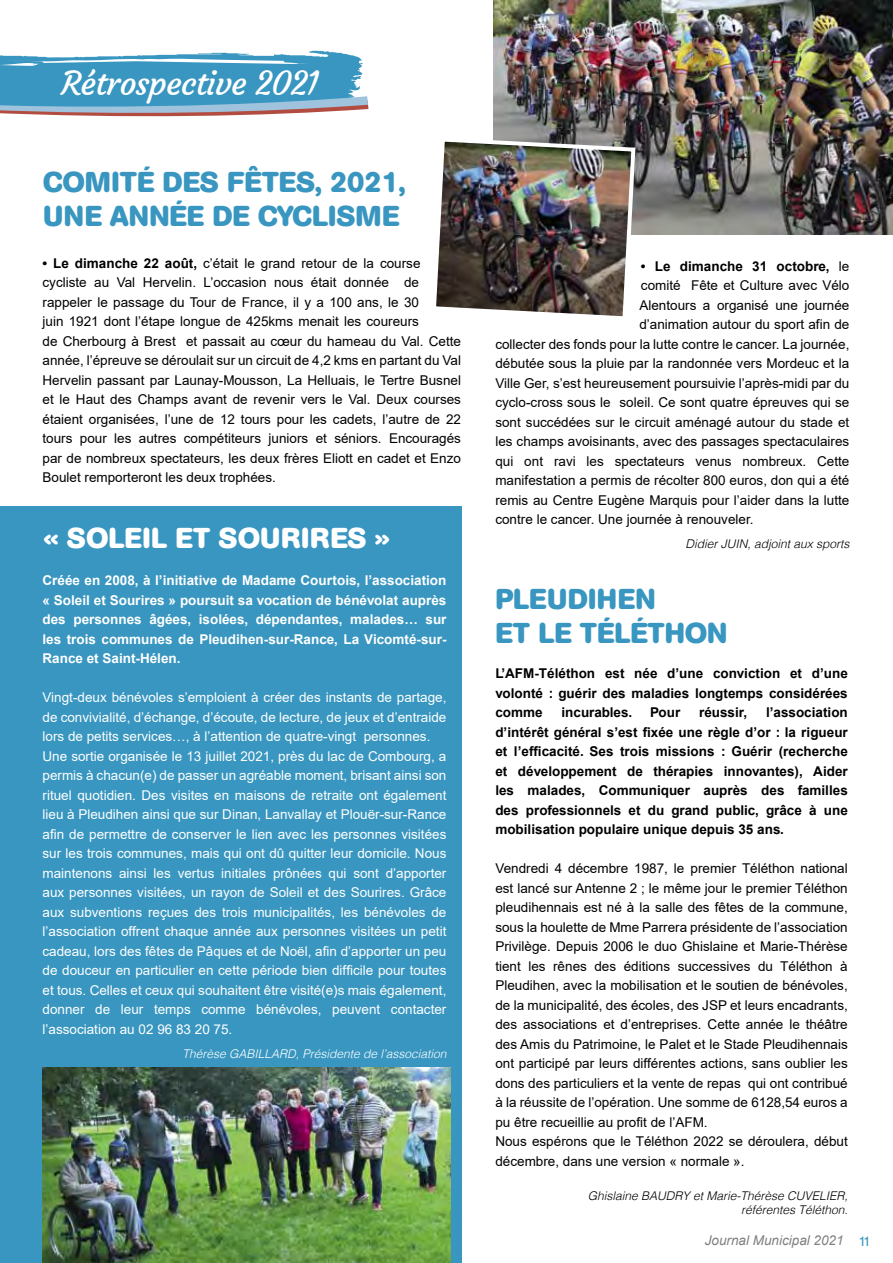
<style>
.page{position:relative;width:893px;height:1263px;background:#fff}
.page>*{position:absolute;margin:0;border:0;box-sizing:border-box;transform-origin:0 0}
.t1{font:33px "Courgette";letter-spacing:-.03em;color:#fff}
.t2{font:700 28.5px/34.2px "AG Book Rounded";color:#3896c0}
.t3{font:700 28.5px "AG Book Rounded";letter-spacing:.02em;color:#fff}
.t4{font:13.5px/19.5px "Arial";color:#000}
.t5{font:13.5px/19.5px "Arial";color:#fff}
.t6{font:700 13.5px/19.5px "Arial";color:#000;text-align:justify}
.t7{font:700 13.5px/19.5px "Arial";color:#fff;text-align:justify}
.t8{font:italic 13.5px "Arial";color:#808080}
.t9{font:italic 300 12px/14.4px "Helvetica";color:#000;text-align:right}
.t10{font:italic 300 12px "Helvetica";color:#fff}
.s1{font-weight:700}
.s2{font-family:"Helvetica Light Oblique 2";font-weight:400;font-style:normal}
.s3{font-weight:400}
.s4{font-family:"AG Book Rounded";font-style:normal;color:#3896c0}
</style>
<div class="page">
<img style="left:494px;top:0;width:399px;height:235px">
<div style="left:0;top:506px;width:461px;height:757px;background:#3896c0"></div>
<img style="left:43px;top:1067px;width:408px;height:196px">
<svg style="left:0;top:50px;width:368px;height:67px;background:#69a7c6"></svg>
<img style="left:436px;top:135px;width:201px;height:182px">
<h1 class="t1" style="left:61px;top:63px;width:260px">Rétrospective 2021</h1>
<h2 class="t2" style="left:43px;top:166px;width:364px">COMITÉ DES FÊTES, 2021,<br>UNE ANNÉE DE CYCLISME</h2>
<p class="t4" style="left:43px;top:253px;width:420px"><span class="s1">• Le dimanche 22 août,</span> c’était le grand retour de la course cycliste au Val Hervelin. L’occasion nous était donnée de rappeler le passage du Tour de France, il y a 100 ans, le 30<br>juin 1921 dont l’étape longue de 425kms menait les coureurs<br>de Cherbourg à Brest et passait au cœur du hameau du Val. Cette année, l’épreuve se déroulait sur un circuit de 4,2 kms en partant du Val Hervelin passant par Launay-Mousson, La Helluais, le Tertre Busnel et le Haut des Champs avant de revenir vers le Val. Deux courses étaient organisées, l’une de 12 tours pour les cadets, l’autre de 22 tours pour les autres compétiteurs juniors et séniors. Encouragés par de nombreux spectateurs, les deux frères Eliott en cadet et Enzo Boulet remporteront les deux trophées.</p>
<h2 class="t3" style="left:43px;top:521px;width:349px">« SOLEIL ET SOURIRES »</h2>
<p class="t7" style="left:43px;top:571px;width:405px">Créée en 2008, à l’initiative de Madame Courtois, l’association « Soleil et Sourires » poursuit sa vocation de bénévolat auprès des personnes âgées, isolées, dépendantes, malades… sur les trois communes de Pleudihen-sur-Rance, La Vicomté-sur-Rance et Saint-Hélen.</p>
<p class="t5" style="left:43px;top:688px;width:405px">Vingt-deux bénévoles s’emploient à créer des instants de partage, de convivialité, d’échange, d’écoute, de lecture, de jeux et d’entraide lors de petits services…, à l’attention de quatre-vingt personnes.<br>Une sortie organisée le 13 juillet 2021, près du lac de Combourg, a permis à chacun(e) de passer un agréable moment, brisant ainsi son rituel quotidien. Des visites en maisons de retraite ont également lieu à Pleudihen ainsi que sur Dinan, Lanvallay et Plouër-sur-Rance afin de permettre de conserver le lien avec les personnes visitées sur les trois communes, mais qui ont dû quitter leur domicile. Nous maintenons ainsi les vertus initiales prônées qui sont d’apporter aux personnes visitées, un rayon de Soleil et des Sourires. Grâce aux subventions reçues des trois municipalités, les bénévoles de l’association offrent chaque année aux personnes visitées un petit cadeau, lors des fêtes de Pâques et de Noël, afin d’apporter un peu de douceur en particulier en cette période bien difficile pour toutes et tous. Celles et ceux qui souhaitent être visité(e)s mais également, donner de leur temps comme bénévoles, peuvent contacter l’association au 02 96 83 20 75.</p>
<p class="t10" style="left:182px;top:1043px;width:266px"><span class="s2">Thérèse GABILLARD</span>, Présidente de l’association</p>
<p class="t6" style="left:641px;top:257px;width:210px">• Le dimanche 31 octobre, <span class="s3">le</span></p>
<p class="t4" style="left:641px;top:276px;width:210px">comité Fête et Culture avec Vélo</p>
<p class="t4" style="left:639px;top:295px;width:211px">Alentours a organisé une journée</p>
<p class="t4" style="left:639px;top:315px;width:211px">d’animation autour du sport afin de</p>
<p class="t4" style="left:495px;top:334px;width:355px">collecter des fonds pour la lutte contre le cancer. La journée,</p>
<p class="t4" style="left:495px;top:354px;width:355px">débutée sous la pluie par la randonnée vers Mordeuc et la</p>
<p class="t4" style="left:495px;top:373px;width:355px">Ville Ger, s’est heureusement poursuivie l’après-midi par du</p>
<p class="t4" style="left:495px;top:393px;width:355px">cyclo-cross sous le soleil. Ce sont quatre épreuves qui se</p>
<p class="t4" style="left:495px;top:412px;width:355px">sont succédées sur le circuit aménagé autour du stade et</p>
<p class="t4" style="left:495px;top:432px;width:355px">les champs avoisinants, avec des passages spectaculaires</p>
<p class="t4" style="left:495px;top:451px;width:355px">qui ont ravi les spectateurs venus nombreux. Cette</p>
<p class="t4" style="left:495px;top:471px;width:356px">manifestation a permis de récolter 800 euros, don qui a été</p>
<p class="t4" style="left:495px;top:490px;width:355px">remis au Centre Eugène Marquis pour l’aider dans la lutte</p>
<p class="t4" style="left:495px;top:510px;width:260px">contre le cancer. Une journée à renouveler.</p>
<p class="t9" style="left:685px;top:536px;width:166px"><span class="s2">Didier JUIN</span>, adjoint aux sports</p>
<h2 class="t2" style="left:495px;top:582px;width:233px">PLEUDIHEN<br>ET LE TÉLÉTHON</h2>
<p class="t6" style="left:495px;top:664px;width:354px">L’AFM-Téléthon est née d’une conviction et d’une volonté : guérir des maladies longtemps considérées comme</p>
<p class="t6" style="left:561px;top:703px;width:72px">incurables.</p>
<p class="t6" style="left:650px;top:703px;width:32px">Pour</p>
<p class="t6" style="left:699px;top:703px;width:50px">réussir,</p>
<p class="t6" style="left:495px;top:703px;width:354px;text-indent:271px">l’association d’intérêt général s’est fixée une règle d’or : la rigueur et l’efficacité. Ses trois missions : Guérir (recherche et développement de thérapies innovantes), Aider les malades, Communiquer auprès des familles des professionnels et du grand public, grâce à une mobilisation populaire unique depuis 35 ans.</p>
<p class="t4" style="left:495px;top:858px;width:354px">Vendredi 4 décembre 1987, le premier Téléthon national est lancé sur Antenne 2 ; le même jour le premier Téléthon pleudihennais est né à la salle des fêtes de la commune, sous la houlette de Mme Parrera présidente de l’association Privilège. Depuis 2006 le duo Ghislaine et Marie-Thérèse tient les rênes des éditions successives du Téléthon à Pleudihen, avec la mobilisation et le soutien de bénévoles, de la municipalité, des écoles, des JSP et leurs encadrants, des associations et d’entreprises. Cette année le théâtre des Amis du Patrimoine, le Palet et le Stade Pleudihennais ont participé par leurs différentes actions, sans oublier les dons des particuliers et la vente de repas qui ont contribué à la réussite de l’opération. Une somme de 6128,54 euros a pu être recueillie au profit de l’AFM.<br>Nous espérons que le Téléthon 2022 se déroulera, début décembre, dans une version « normale ».</p>
<p class="t9" style="left:588px;top:1187px;width:262px"><span class="s2">Ghislaine BAUDRY</span> et Marie-Thérèse CUVELIER<span class="s2">, </span>référentes Téléthon.</p>
<p class="t8" style="left:705px;top:1232px;width:167px">Journal Municipal 2021 <span class="s4">11</span></p>
</div>
